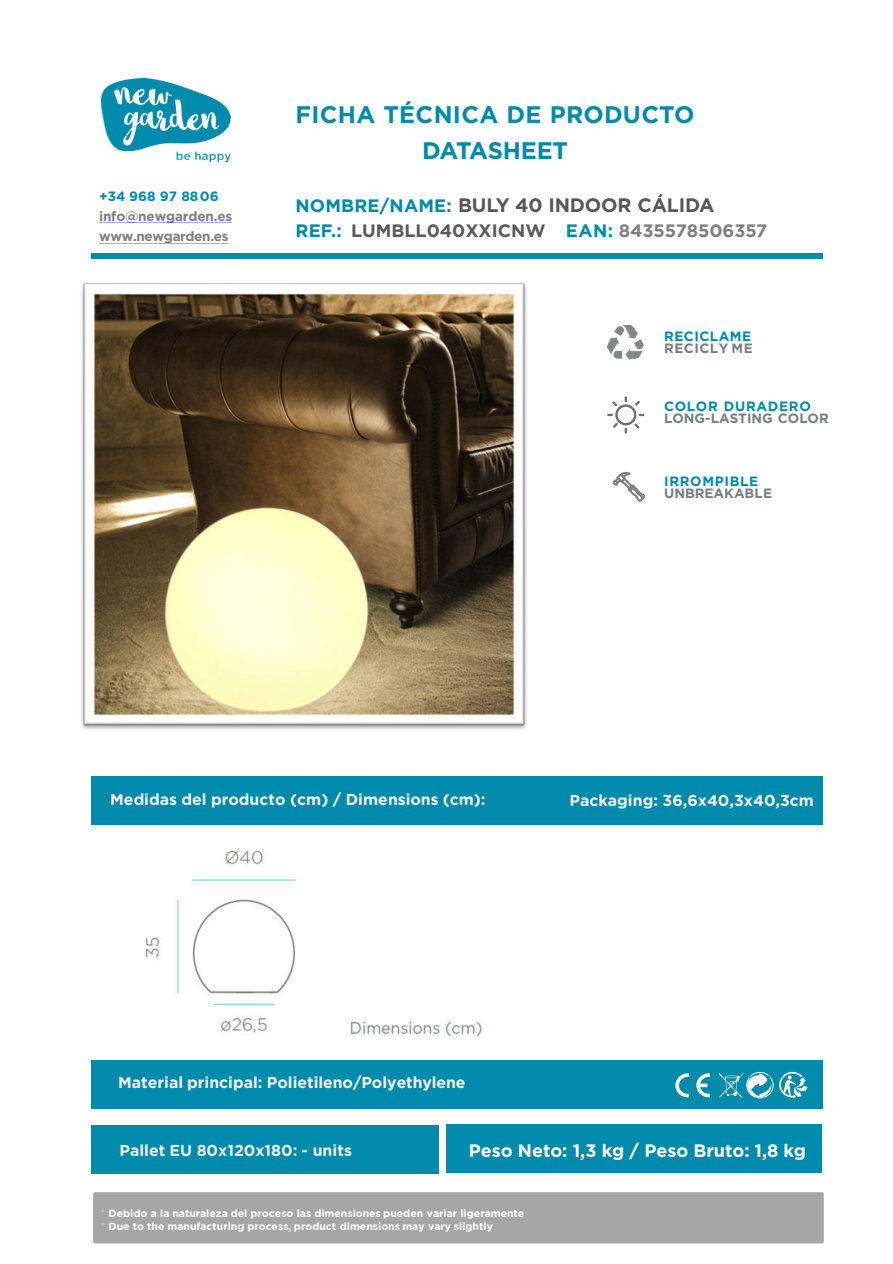
<style>
.page{position:relative;width:893px;height:1264px;background:#fff}
.page>*{position:absolute;margin:0;border:0;box-sizing:border-box;transform-origin:0 0}
.t1{font:700 24px/35.4px "Gotham";letter-spacing:.01em;color:#008aab;text-align:center}
.t2{font:700 19.5px "Gotham";letter-spacing:-.01em;color:#59565a}
.t3{font:700 18px "Gotham";color:#595959}
.t4{font:700 18px "Gotham";letter-spacing:-.005em;color:#fff}
.t5{font:700 15.9px "Gotham";color:#f2f2f2}
.t6{font:700 13.5px/20.7px "Gotham";letter-spacing:-.02em;color:#7f7f7f}
.t7{font:700 13.5px "Gotham";letter-spacing:.05em;color:#008aab}
.t8{font:700 13.5px "Gotham";color:#767e81}
.t9{font:700 13.5px "Gotham";letter-spacing:.005em;color:#008aab}
.t10{font:700 13.5px "Gotham";letter-spacing:.035em;color:#767e81}
.t11{font:700 10.5px/12.6px "Gotham";color:#fff}
.s1{font-size:18px;color:#008aab}
.s2{color:#008aab}
.s3{color:#7f7f7f}
.s4{font-weight:200}
</style>
<div class="page">
<div style="left:92px;top:776px;width:731px;height:48px;background:#008aab"></div>
<div style="left:446px;top:1124px;width:376px;height:49px;background:#008aab"></div>
<div style="left:93px;top:1192px;width:730px;height:51px;background:#a6a6a6;border:3px solid #a6a6a6"></div>
<div style="left:91px;top:1125px;width:347px;height:49px;background:#008aab"></div>
<svg style="left:99px;top:222px;width:133px;height:1px"></svg>
<svg style="left:99px;top:243px;width:129px;height:1px"></svg>
<img style="left:101px;top:79px;width:129px;height:83px">
<div style="left:92px;top:1061px;width:731px;height:48px;background:#008aab"></div>
<svg style="left:696px;top:1073px;width:13px;height:24px"></svg>
<svg style="left:675px;top:1073px;width:14px;height:25px"></svg>
<svg style="left:718px;top:1071px;width:89px;height:28px"></svg>
<div style="left:92px;top:254px;width:731px;height:5px;background:#008aab"></div>
<img style="left:607px;top:326px;width:36px;height:35px">
<svg style="left:607px;top:396px;width:37px;height:38px"></svg>
<svg style="left:612px;top:472px;width:32px;height:29px"></svg>
<img style="left:350px;top:1021px;width:133px;height:16px">
<img style="left:81px;top:283px;width:446px;height:447px">
<img style="left:145px;top:850px;width:152px;height:183px">
<div style="left:275px;top:1010px;width:33px;height:30px;background:#fff"></div>
<p class="t9" style="left:99px;top:189px;width:121px">+34 968 97 8806</p>
<p class="t6" style="left:99px;top:205px;width:135px">info@newgarden.es www.newgarden.es</p>
<h1 class="t1" style="left:295px;top:96px;width:400px">FICHA TÉCNICA DE PRODUCTO<br>DATASHEET</h1>
<p class="t2" style="left:295px;top:194px;width:420px"><span class="s1">NOMBRE/NAME:</span> BULY 40 INDOOR CÁLIDA</p>
<p class="t3" style="left:295px;top:220px;width:473px"><span class="s2">REF.:</span> LUMBLL040XXICNW <span class="s2">EAN:</span> <span class="s3">8435578506357</span></p>
<p class="t7" style="left:664px;top:328px;width:88px">RECICLAME</p>
<p class="t10" style="left:664px;top:340px;width:90px">RECICLY ME</p>
<p class="t7" style="left:664px;top:398px;width:148px">COLOR DURADERO</p>
<p class="t8" style="left:664px;top:410px;width:166px">LONG-LASTING COLOR</p>
<p class="t7" style="left:664px;top:473px;width:96px">IRROMPIBLE</p>
<p class="t8" style="left:664px;top:485px;width:109px">UNBREAKABLE</p>
<p class="t5" style="left:110px;top:790px;width:377px">Medidas del producto (cm) / Dimensions (cm):</p>
<p class="t5" style="left:569px;top:791px;width:246px">Packaging: 36,6x40,3x40,3cm</p>
<p class="t5" style="left:118px;top:1073px;width:349px">Material principal: Polietileno/Polyethylene</p>
<p class="t5" style="left:119px;top:1141px;width:234px">Pallet EU 80x120x180: - units</p>
<p class="t4" style="left:469px;top:1140px;width:339px">Peso Neto: 1,3 kg / Peso Bruto: 1,8 kg</p>
<p class="t11" style="left:101px;top:1206px;width:425px"><span class="s4">*</span> Debido a la naturaleza del proceso las dimensiones pueden variar ligeramente <span class="s4">*</span> Due to the manufacturing process, product dimensions may vary slightly</p>
</div>
